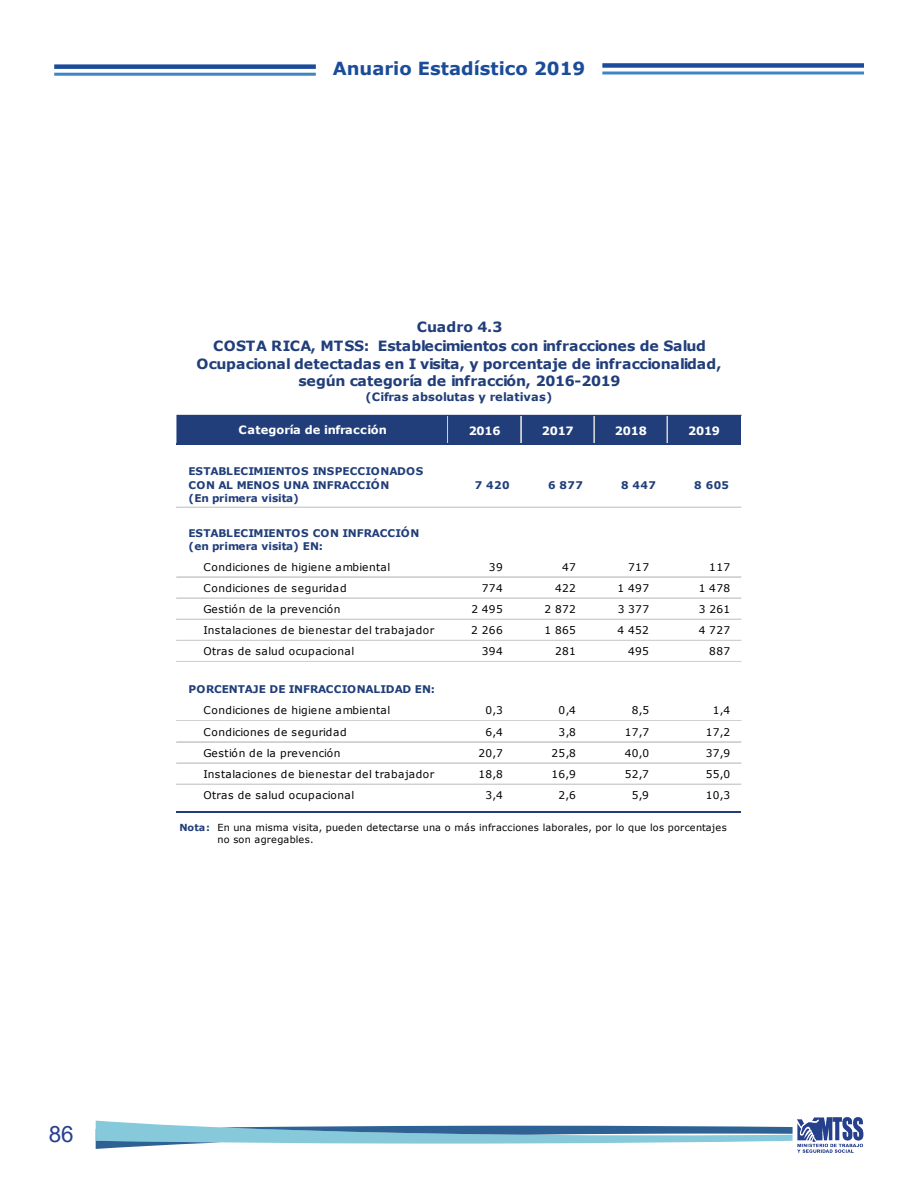
<style>
.page{position:relative;width:918px;height:1188px;background:#fff}
.page>*{position:absolute;margin:0;border:0;box-sizing:border-box;transform-origin:0 0}
.t1{font:22.5px "Arial";color:#253f8e}
.t2{font:700 18px "Verdana";color:#1a4c99}
.t3{font:700 14.1px/18px "Verdana";letter-spacing:-.02em;color:#213e7a;text-align:center}
.t4{font:700 11.4px "Verdana";letter-spacing:.005em;color:#213e7a}
.t5{font:700 11.4px "Verdana";color:#fff}
.t6{font:700 11.4px "Verdana";letter-spacing:-.02em;color:#fff}
.t7{font:10.65px "Verdana";letter-spacing:.035em;color:#000001}
.t8{font:700 10.65px/13.2px "Verdana";letter-spacing:-.01em;color:#213e7a}
.t9{font:9.75px/12.3px "Verdana";letter-spacing:.025em;color:#000001}
.s1{font-weight:700;color:#213e7a}
</style>
<div class="page">
<hr style="left:54px;top:73px;width:262px;height:3px;background:#3e85c5">
<div style="left:54px;top:64px;width:262px;height:5px;background:#1c4c99"></div>
<hr style="left:602px;top:72px;width:262px;height:3px;background:#3e85c5">
<div style="left:602px;top:63px;width:262px;height:5px;background:#1c4c99"></div>
<svg style="left:96px;top:1121px;width:697px;height:28px"></svg>
<img style="left:797px;top:1117px;width:67px;height:36px">
<div style="left:178px;top:415px;width:563px;height:30px;background:#213e7a"></div>
<svg style="left:177px;top:415px;width:1px;height:29px"></svg>
<svg style="left:447px;top:416px;width:1px;height:27px"></svg>
<svg style="left:520px;top:416px;width:2px;height:27px"></svg>
<svg style="left:594px;top:416px;width:1px;height:27px"></svg>
<svg style="left:667px;top:416px;width:1px;height:27px"></svg>
<hr style="left:177px;top:444px;width:564px;height:1px;background:#213e7a">
<hr style="left:177px;top:507px;width:564px;height:1px;background:#cfd1d0">
<hr style="left:177px;top:576px;width:564px;height:1px;background:#cfd1d0">
<hr style="left:177px;top:577px;width:564px;height:1px;background:#cfd1d0">
<hr style="left:177px;top:598px;width:564px;height:1px;background:#cfd1d0">
<hr style="left:177px;top:619px;width:564px;height:1px;background:#cfd1d0">
<hr style="left:177px;top:640px;width:564px;height:1px;background:#cfd1d0">
<hr style="left:177px;top:661px;width:564px;height:1px;background:#cfd1d0">
<hr style="left:177px;top:720px;width:564px;height:1px;background:#cfd1d0">
<hr style="left:177px;top:721px;width:564px;height:1px;background:#cfd1d0">
<hr style="left:177px;top:741px;width:564px;height:1px;background:#cfd1d0">
<hr style="left:177px;top:742px;width:564px;height:1px;background:#cfd1d0">
<hr style="left:177px;top:763px;width:564px;height:1px;background:#cfd1d0">
<hr style="left:177px;top:784px;width:564px;height:1px;background:#cfd1d0">
<hr style="left:177px;top:811px;width:564px;height:2px;background:#213e7a">
<h2 class="t2" style="left:333px;top:56px;width:254px">Anuario Estadístico 2019</h2>
<h3 class="t3" style="left:196px;top:318px;width:527px">Cuadro 4.3<br>COSTA RICA, MTSS: Establecimientos con infracciones de Salud Ocupacional detectadas en I visita, y porcentaje de infraccionalidad, según categoría de infracción, 2016-2019</h3>
<p class="t4" style="left:366px;top:389px;width:188px">(Cifras absolutas y relativas)</p>
<p class="t5" style="left:239px;top:422px;width:150px">Categoría de infracción</p>
<p class="t8" style="left:188px;top:465px;width:236px">ESTABLECIMIENTOS INSPECCIONADOS<br>CON AL MENOS UNA INFRACCIÓN<br>(En primera visita)</p>
<p class="t8" style="left:188px;top:526px;width:233px">ESTABLECIMIENTOS CON INFRACCIÓN (en primera visita) EN:</p>
<p class="t6" style="left:469px;top:423px;width:33px">2016</p>
<p class="t6" style="left:542px;top:423px;width:33px">2017</p>
<p class="t6" style="left:615px;top:423px;width:33px">2018</p>
<p class="t6" style="left:688px;top:423px;width:33px">2019</p>
<p class="t8" style="left:475px;top:478px;width:36px">7 420</p>
<p class="t8" style="left:548px;top:478px;width:36px">6 877</p>
<p class="t8" style="left:621px;top:478px;width:36px">8 447</p>
<p class="t8" style="left:694px;top:478px;width:36px">8 605</p>
<p class="t7" style="left:203px;top:559px;width:189px">Condiciones de higiene ambiental</p>
<p class="t7" style="left:489px;top:559px;width:15px">39</p>
<p class="t7" style="left:562px;top:559px;width:15px">47</p>
<p class="t7" style="left:628px;top:559px;width:22px">717</p>
<p class="t7" style="left:709px;top:559px;width:22px">117</p>
<p class="t7" style="left:203px;top:581px;width:145px">Condiciones de seguridad</p>
<p class="t7" style="left:482px;top:581px;width:22px">774</p>
<p class="t7" style="left:555px;top:581px;width:22px">422</p>
<p class="t7" style="left:618px;top:581px;width:33px">1 497</p>
<p class="t7" style="left:699px;top:581px;width:33px">1 478</p>
<p class="t7" style="left:203px;top:602px;width:139px">Gestión de la prevención</p>
<p class="t7" style="left:471px;top:602px;width:33px">2 495</p>
<p class="t7" style="left:545px;top:602px;width:33px">2 872</p>
<p class="t7" style="left:618px;top:602px;width:33px">3 377</p>
<p class="t7" style="left:699px;top:602px;width:33px">3 261</p>
<p class="t7" style="left:203px;top:623px;width:233px">Instalaciones de bienestar del trabajador</p>
<p class="t7" style="left:471px;top:623px;width:33px">2 266</p>
<p class="t7" style="left:544px;top:623px;width:33px">1 865</p>
<p class="t7" style="left:618px;top:623px;width:33px">4 452</p>
<p class="t7" style="left:699px;top:623px;width:33px">4 727</p>
<p class="t7" style="left:203px;top:644px;width:152px">Otras de salud ocupacional</p>
<p class="t7" style="left:482px;top:644px;width:22px">394</p>
<p class="t7" style="left:555px;top:644px;width:22px">281</p>
<p class="t7" style="left:628px;top:644px;width:22px">495</p>
<p class="t7" style="left:709px;top:644px;width:22px">887</p>
<p class="t8" style="left:188px;top:682px;width:248px">PORCENTAJE DE INFRACCIONALIDAD EN:</p>
<p class="t7" style="left:203px;top:703px;width:189px">Condiciones de higiene ambiental</p>
<p class="t7" style="left:485px;top:703px;width:19px">0,3</p>
<p class="t7" style="left:559px;top:703px;width:19px">0,4</p>
<p class="t7" style="left:632px;top:703px;width:19px">8,5</p>
<p class="t7" style="left:713px;top:703px;width:19px">1,4</p>
<p class="t7" style="left:203px;top:724px;width:145px">Condiciones de seguridad</p>
<p class="t7" style="left:485px;top:724px;width:19px">6,4</p>
<p class="t7" style="left:559px;top:724px;width:19px">3,8</p>
<p class="t7" style="left:625px;top:724px;width:26px">17,7</p>
<p class="t7" style="left:706px;top:724px;width:26px">17,2</p>
<p class="t7" style="left:203px;top:745px;width:139px">Gestión de la prevención</p>
<p class="t7" style="left:478px;top:745px;width:26px">20,7</p>
<p class="t7" style="left:552px;top:745px;width:26px">25,8</p>
<p class="t7" style="left:625px;top:745px;width:26px">40,0</p>
<p class="t7" style="left:706px;top:745px;width:26px">37,9</p>
<p class="t7" style="left:203px;top:767px;width:233px">Instalaciones de bienestar del trabajador</p>
<p class="t7" style="left:478px;top:767px;width:26px">18,8</p>
<p class="t7" style="left:552px;top:767px;width:26px">16,9</p>
<p class="t7" style="left:625px;top:767px;width:26px">52,7</p>
<p class="t7" style="left:706px;top:767px;width:26px">55,0</p>
<p class="t7" style="left:203px;top:788px;width:152px">Otras de salud ocupacional</p>
<p class="t7" style="left:485px;top:788px;width:19px">3,4</p>
<p class="t7" style="left:559px;top:788px;width:19px">2,6</p>
<p class="t7" style="left:632px;top:788px;width:19px">5,9</p>
<p class="t7" style="left:706px;top:788px;width:26px">10,3</p>
<p class="t9" style="left:218px;top:821px;width:511px;text-indent:-38px"><span class="s1">Nota:</span> En una misma visita, pueden detectarse una o más infracciones laborales, por lo que los porcentajes no son agregables.</p>
<h1 class="t1" style="left:49px;top:1119px;width:27px">86</h1>
</div>
